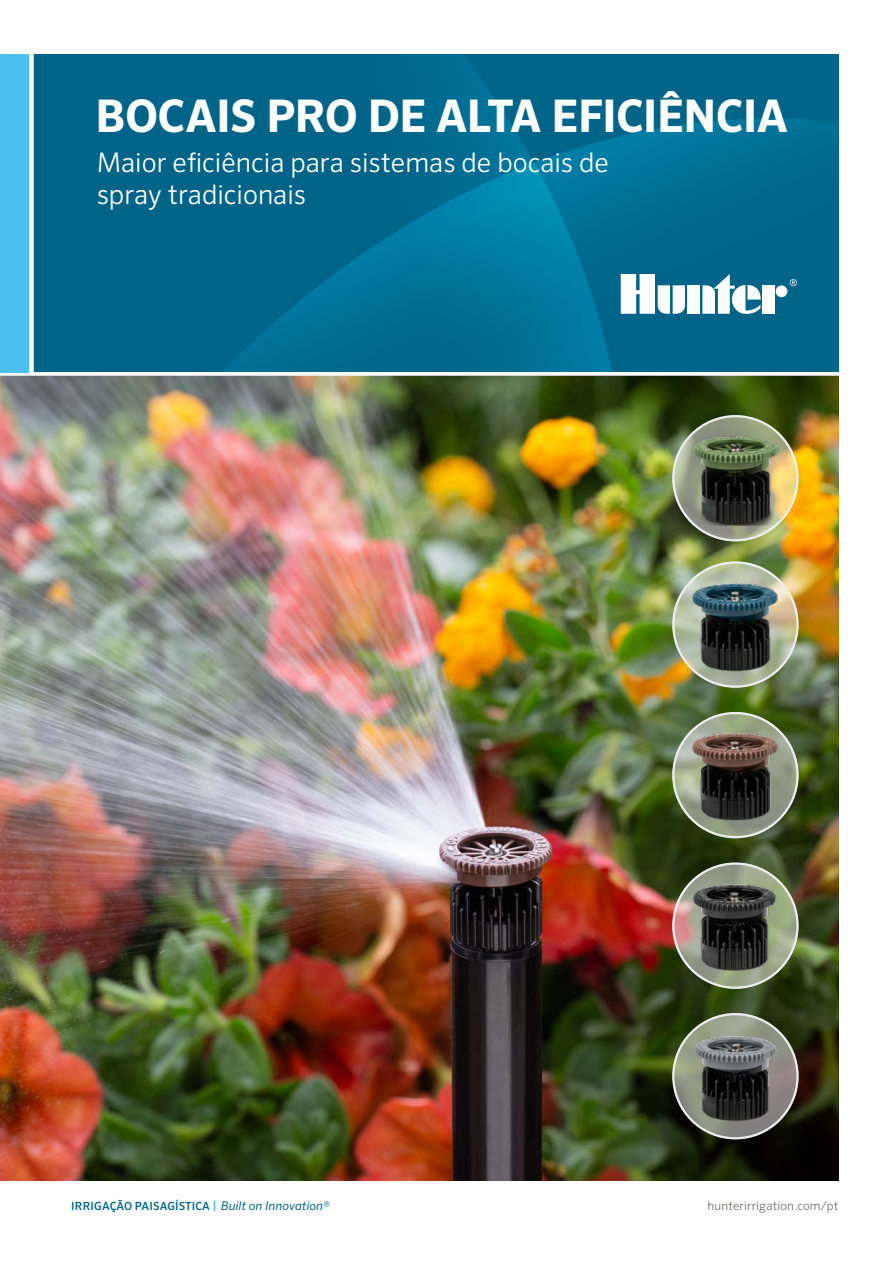
<style>
.page{position:relative;width:893px;height:1263px;background:#fff}
.page>*{position:absolute;margin:0;border:0;box-sizing:border-box;transform-origin:0 0}
.t1{font:700 45px "Sero Pro";letter-spacing:-.015em;color:#fff}
.t2{font:300 27px/32.4px "Sero Pro";color:#fff}
.t3{font:300 12px "Sero Pro";letter-spacing:.01em;color:#716f6c}
.t4{font:500 11.25px "Sero Pro";letter-spacing:.01em;color:#006488}
.s1{font-size:12px;color:#4cc0ef}
.s2{font-weight:400;font-style:italic;font-size:12px}
</style>
<div class="page">
<img style="left:0;top:376px;width:839px;height:805px">
<div style="left:32px;top:54px;width:807px;height:317px;background:#006488"></div>
<svg style="left:652px;top:118px;width:187px;height:180px"></svg>
<svg style="left:223px;top:54px;width:429px;height:317px"></svg>
<div style="left:0;top:54px;width:31px;height:319px;background:#4cc0ef"></div>
<div style="left:29px;top:0;width:5px;height:373px;background:#fff"></div>
<svg style="left:790px;top:279px;width:7px;height:7px"></svg>
<div style="left:687px;top:285px;width:13px;height:29px;background:#fff"></div>
<div style="left:776px;top:285px;width:11px;height:12px;background:#fff;border-radius:50%"></div>
<div style="left:762px;top:285px;width:13px;height:29px;background:#fff"></div>
<svg style="left:702px;top:274px;width:59px;height:40px"></svg>
<svg style="left:621px;top:274px;width:64px;height:40px"></svg>
<svg style="left:673px;top:416px;width:124px;height:124px;background:#b6b491"></svg>
<img style="left:691px;top:434px;width:89px;height:92px">
<svg style="left:673px;top:562px;width:124px;height:125px;background:#bfc3aa"></svg>
<img style="left:691px;top:580px;width:88px;height:93px">
<svg style="left:673px;top:713px;width:124px;height:124px;background:#a4ad96"></svg>
<img style="left:691px;top:730px;width:88px;height:94px">
<svg style="left:673px;top:863px;width:124px;height:125px;background:#adac98"></svg>
<img style="left:691px;top:883px;width:89px;height:89px">
<svg style="left:673px;top:1014px;width:124px;height:124px;background:#999c90"></svg>
<img style="left:691px;top:1034px;width:89px;height:88px">
<h1 class="t1" style="left:96px;top:88px;width:694px">BOCAIS PRO DE ALTA EFICIÊNCIA</h1>
<p class="t2" style="left:97px;top:146px;width:514px">Maior eficiência para sistemas de bocais de spray tradicionais</p>
<p class="t4" style="left:71px;top:1199px;width:260px">IRRIGAÇÃO PAISAGÍSTICA <span class="s1">|</span> <span class="s2">Built on Innovation®</span></p>
<p class="t3" style="left:708px;top:1198px;width:132px">hunterirrigation.com/pt</p>
</div>
